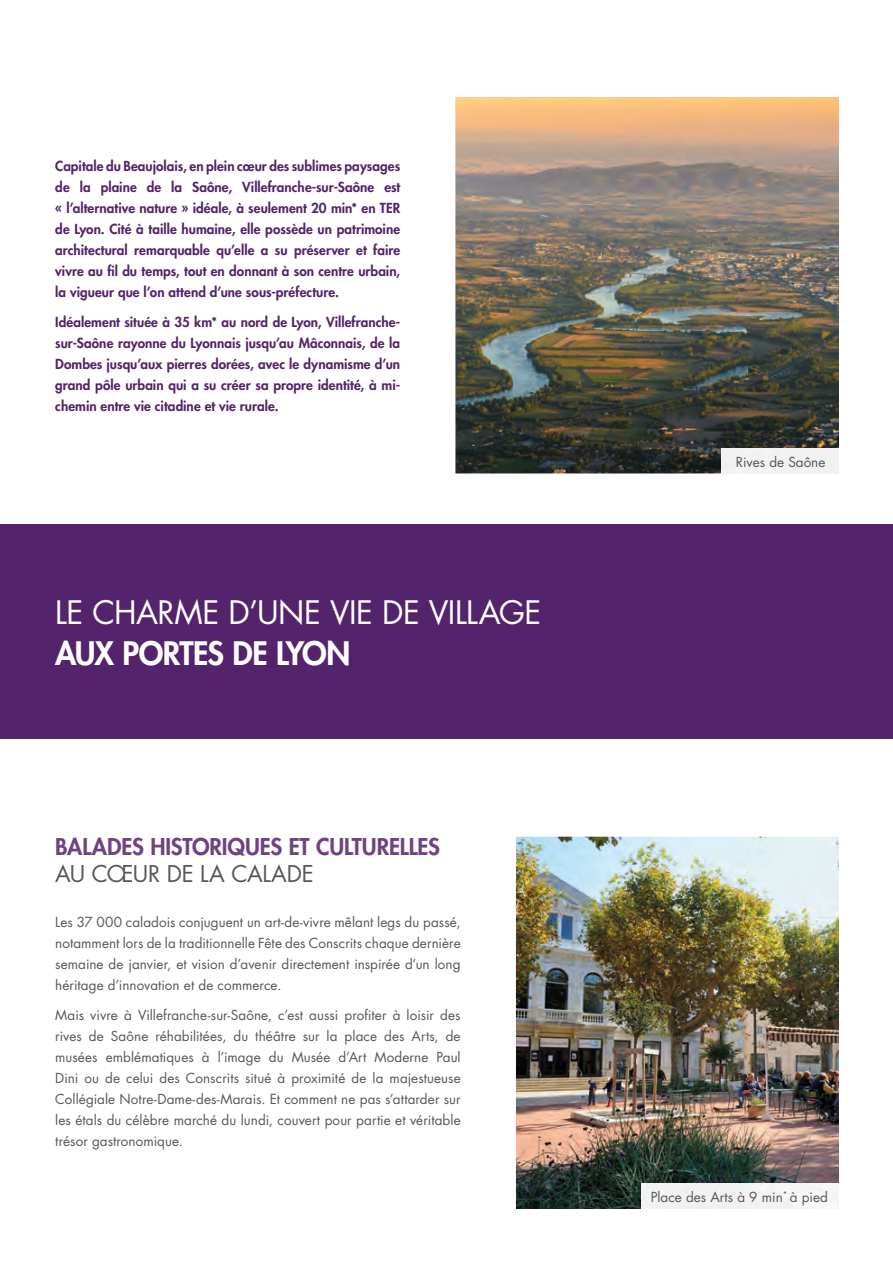
<style>
.page{position:relative;width:893px;height:1263px;background:#fff}
.page>*{position:absolute;margin:0;border:0;box-sizing:border-box;transform-origin:0 0}
.t1{font:31.5px "Futura Std";letter-spacing:-.015em;color:#fff}
.t2{font:800 31.5px "Futura Std";letter-spacing:-.03em;color:#fff}
.t3{font:800 22.5px "Futura Std";letter-spacing:-.01em;color:#6f4381}
.t4{font:22.5px "Futura Std";letter-spacing:-.015em;color:#575756}
.t5{font:13.5px/21px "Futura Std";letter-spacing:.005em;color:#575756;text-align:justify}
.t6{font:800 13.5px/21px "Futura Std";letter-spacing:.005em;color:#53236b;text-align:justify}
</style>
<div class="page">
<div style="left:0;top:524px;width:893px;height:215px;background:#53236b"></div>
<img style="left:455px;top:97px;width:384px;height:376px">
<img style="left:516px;top:837px;width:323px;height:372px">
<svg style="left:721px;top:473px;width:118px;height:1px"></svg>
<div style="left:721px;top:449px;width:118px;height:24px;background:#f2f1f1"></div>
<div style="left:641px;top:1183px;width:198px;height:26px;background:#f1f2f3"></div>
<p class="t6" style="left:55px;top:156px;width:346px">Capitale du Beaujolais, en plein cœur des sublimes paysages de la plaine de la Saône, Villefranche-sur-Saône est « l’alternative nature » idéale, à seulement 20 min* en TER de Lyon. Cité à taille humaine, elle possède un patrimoine architectural remarquable qu’elle a su préserver et faire vivre au fil du temps, tout en donnant à son centre urbain, la vigueur que l’on attend d’une sous-préfecture.</p>
<p class="t6" style="left:55px;top:311px;width:346px">Idéalement située à 35 km* au nord de Lyon, Villefranche&shy;sur-Saône rayonne du Lyonnais jusqu’au Mâconnais, de la Dombes jusqu’aux pierres dorées, avec le dynamisme d’un grand pôle urbain qui a su créer sa propre identité, à mi&shy;chemin entre vie citadine et vie rurale.</p>
<h1 class="t1" style="left:55px;top:592px;width:487px">LE CHARME D’UNE VIE DE VILLAGE</h1>
<h1 class="t2" style="left:55px;top:633px;width:297px">AUX PORTES DE LYON</h1>
<h2 class="t3" style="left:55px;top:833px;width:386px">BALADES HISTORIQUES ET CULTURELLES</h2>
<h2 class="t4" style="left:55px;top:860px;width:260px">AU CŒUR DE LA CALADE</h2>
<p class="t5" style="left:55px;top:912px;width:407px">Les 37 000 caladois conjuguent un art-de-vivre mêlant legs du passé, notamment lors de la traditionnelle Fête des Conscrits chaque dernière semaine de janvier, et vision d’avenir directement inspirée d’un long héritage d’innovation et de commerce.</p>
<p class="t5" style="left:55px;top:1005px;width:407px">Mais vivre à Villefranche-sur-Saône, c’est aussi profiter à loisir des rives de Saône réhabilitées, du théâtre sur la place des Arts, de musées emblématiques à l’image du Musée d’Art Moderne Paul Dini ou de celui des Conscrits situé à proximité de la majestueuse Collégiale Notre-Dame-des-Marais. Et comment ne pas s’attarder sur les étals du célèbre marché du lundi, couvert pour partie et véritable trésor gastronomique.</p>
<p class="t5" style="left:736px;top:452px;width:91px">Rives de Saône</p>
<p class="t5" style="left:651px;top:1186px;width:179px">Place des Arts à 9 min<sup>*</sup> à pied</p>
</div>
